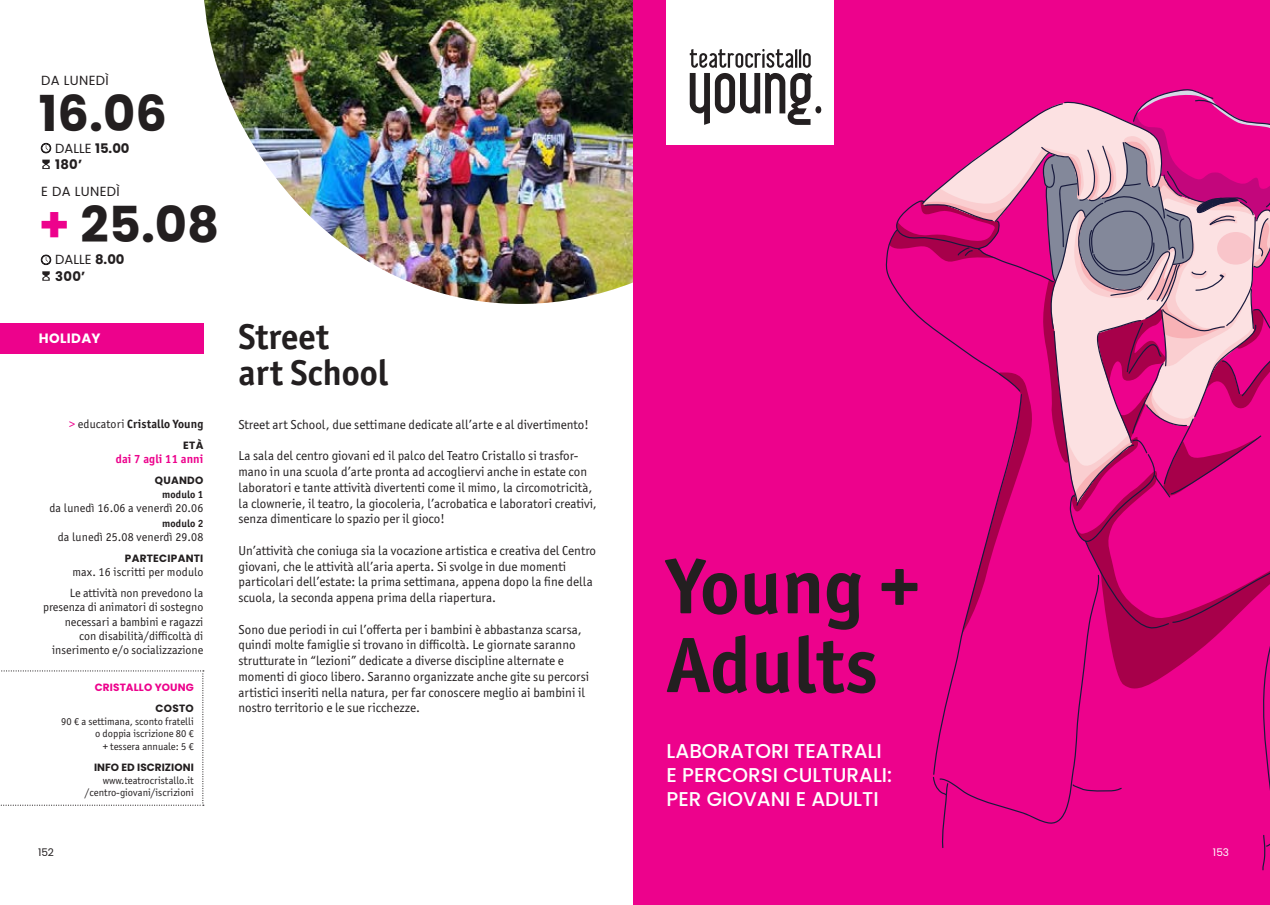
<style>
.page{position:relative;width:1270px;height:905px;background:#fff}
.page>*{position:absolute;margin:0;border:0;box-sizing:border-box;transform-origin:0 0}
.t1{font:700 78.75px/78.8px "Officina Sans ITC Pro";color:#231f20}
.t2{font:700 49.5px "Poppins";color:#231f20}
.t3{font:700 36px "Officina Sans ITC Pro";color:#231f20}
.t4{font:500 19.95px "Poppins";color:#fff}
.t5{font:700 13.5px "Poppins";letter-spacing:.025em;color:#fff}
.t6{font:13.2px "Poppins";letter-spacing:.025em;color:#231f20}
.t7{font:700 13.2px "Poppins";letter-spacing:.025em;color:#231f20}
.t8{font:13.05px/15.8px "Officina Sans ITC Pro";color:#231f20}
.t9{font:12px "Officina Sans ITC Pro";color:#231f20}
.t10{font:700 12px "Officina Sans ITC Pro";letter-spacing:.01em;color:#231f20}
.t11{font:700 12px "Officina Sans ITC Pro";letter-spacing:.01em;color:#ed028c}
.t12{font:10.5px "Officina Sans ITC Pro";color:#231f20}
.t13{font:700 10.5px "Poppins";letter-spacing:.025em;color:#231f20}
.t14{font:700 10.5px "Poppins";letter-spacing:.005em;color:#231f20}
.t15{font:700 10.5px "Poppins";letter-spacing:.01em;color:#ed028c}
.t16{font:700 10.5px "Officina Sans ITC Pro";letter-spacing:.01em;color:#231f20}
.t17{font:10.5px "Poppins";color:#231f20}
.t18{font:10.5px "Poppins";color:#fff}
.s1{font-weight:700}
.s2{color:#ed028c}
.s3{font-weight:400;color:#ed028c}
.s4{font-weight:400}
</style>
<div class="page">
<img style="left:204px;top:0;width:429px;height:304px">
<svg style="left:1px;top:670px;width:203px;height:135px"></svg>
<div style="left:0;top:323px;width:203px;height:31px;background:#ed028c"></div>
<svg style="left:41px;top:143px;width:10px;height:10px"></svg>
<svg style="left:41px;top:254px;width:10px;height:11px"></svg>
<svg style="left:42px;top:271px;width:8px;height:10px"></svg>
<svg style="left:42px;top:159px;width:8px;height:10px"></svg>
<div style="left:633px;top:0;width:636px;height:904px;background:#ed028c"></div>
<svg style="left:885px;top:89px;width:384px;height:781px"></svg>
<div style="left:666px;top:0;width:167px;height:144px;background:#fff"></div>
<svg style="left:689px;top:49px;width:132px;height:76px"></svg>
<svg style="left:1262px;top:897px;width:8px;height:8px"></svg>
<p class="t6" style="left:41px;top:72px;width:69px">DA LUNEDÌ</p>
<p class="t2" style="left:39px;top:85px;width:129px">16.06</p>
<p class="t6" style="left:55px;top:140px;width:76px">DALLE <span class="s1">15.00</span></p>
<p class="t6" style="left:41px;top:184px;width:80px">E DA LUNEDÌ</p>
<p class="t2" style="left:39px;top:196px;width:182px"><span class="s2">+</span> 25.08</p>
<p class="t6" style="left:55px;top:252px;width:71px">DALLE <span class="s1">8.00</span></p>
<p class="t7" style="left:55px;top:268px;width:32px">300’</p>
<p class="t7" style="left:55px;top:157px;width:29px">180’</p>
<p class="t5" style="left:39px;top:330px;width:63px">HOLIDAY</p>
<p class="t10" style="left:69px;top:416px;width:136px"><span class="s3">&gt;</span> <span class="s4">educatori</span> Cristallo Young</p>
<p class="t13" style="left:183px;top:438px;width:22px">ETÀ</p>
<p class="t11" style="left:116px;top:451px;width:89px">dai 7 agli 11 anni</p>
<p class="t13" style="left:155px;top:474px;width:50px">QUANDO</p>
<p class="t16" style="left:162px;top:488px;width:43px">modulo 1</p>
<p class="t9" style="left:50px;top:501px;width:155px">da lunedì 16.06 a venerdì 20.06</p>
<p class="t16" style="left:162px;top:516px;width:43px">modulo 2</p>
<p class="t9" style="left:58px;top:529px;width:147px">da lunedì 25.08 venerdì 29.08</p>
<p class="t13" style="left:125px;top:552px;width:80px">PARTECIPANTI</p>
<p class="t9" style="left:72px;top:565px;width:132px">max. 16 iscritti per modulo</p>
<p class="t9" style="left:70px;top:586px;width:135px">Le attività non prevedono la</p>
<p class="t9" style="left:43px;top:600px;width:162px">presenza di animatori di sostegno</p>
<p class="t9" style="left:65px;top:614px;width:140px">necessari a bambini e ragazzi</p>
<p class="t9" style="left:79px;top:628px;width:126px">con disabilità/difficoltà di</p>
<p class="t9" style="left:52px;top:643px;width:153px">inserimento e/o socializzazione</p>
<p class="t15" style="left:95px;top:681px;width:100px">CRISTALLO YOUNG</p>
<p class="t13" style="left:155px;top:702px;width:40px">COSTO</p>
<p class="t12" style="left:61px;top:714px;width:134px">90 € a settimana, sconto fratelli</p>
<p class="t12" style="left:95px;top:727px;width:100px">o doppia iscrizione 80 €</p>
<p class="t12" style="left:103px;top:740px;width:92px">+ tessera annuale: 5 €</p>
<p class="t14" style="left:94px;top:761px;width:101px">INFO ED ISCRIZIONI</p>
<p class="t12" style="left:103px;top:773px;width:93px">www.teatrocristallo.it</p>
<p class="t12" style="left:85px;top:786px;width:110px">/centro-giovani/iscrizioni</p>
<p class="t17" style="left:38px;top:846px;width:17px">152</p>
<p class="t3" style="left:238px;top:314px;width:92px">Street</p>
<p class="t3" style="left:238px;top:350px;width:151px">art School</p>
<p class="t8" style="left:238px;top:416px;width:352px">Street art School, due settimane dedicate all’arte e al divertimento!</p>
<p class="t8" style="left:238px;top:448px;width:360px">La sala del centro giovani ed il palco del Teatro Cristallo si trasfor&shy;mano in una scuola d’arte pronta ad accogliervi anche in estate con laboratori e tante attività divertenti come il mimo, la circomotricità, la clownerie, il teatro, la giocoleria, l’acrobatica e laboratori creativi, senza dimenticare lo spazio per il gioco!</p>
<p class="t8" style="left:238px;top:542px;width:359px">Un’attività che coniuga sia la vocazione artistica e creativa del Centro giovani, che le attività all’aria aperta. Si svolge in due momenti particolari dell’estate: la prima settimana, appena dopo la fine della scuola, la seconda appena prima della riapertura.</p>
<p class="t8" style="left:238px;top:621px;width:352px">Sono due periodi in cui l’offerta per i bambini è abbastanza scarsa, quindi molte famiglie si trovano in difficoltà. Le giornate saranno strutturate in “lezioni” dedicate a diverse discipline alternate e momenti di gioco libero. Saranno organizzate anche gite su percorsi artistici inseriti nella natura, per far conoscere meglio ai bambini il nostro territorio e le sue ricchezze.</p>
<p class="t1" style="left:666px;top:546px;width:254px">Young +<br>Adults</p>
<p class="t4" style="left:666px;top:739px;width:217px">LABORATORI TEATRALI</p>
<p class="t4" style="left:666px;top:763px;width:227px">E PERCORSI CULTURALI:</p>
<p class="t4" style="left:666px;top:787px;width:214px">PER GIOVANI E ADULTI</p>
<p class="t18" style="left:1212px;top:846px;width:18px">153</p>
</div>
